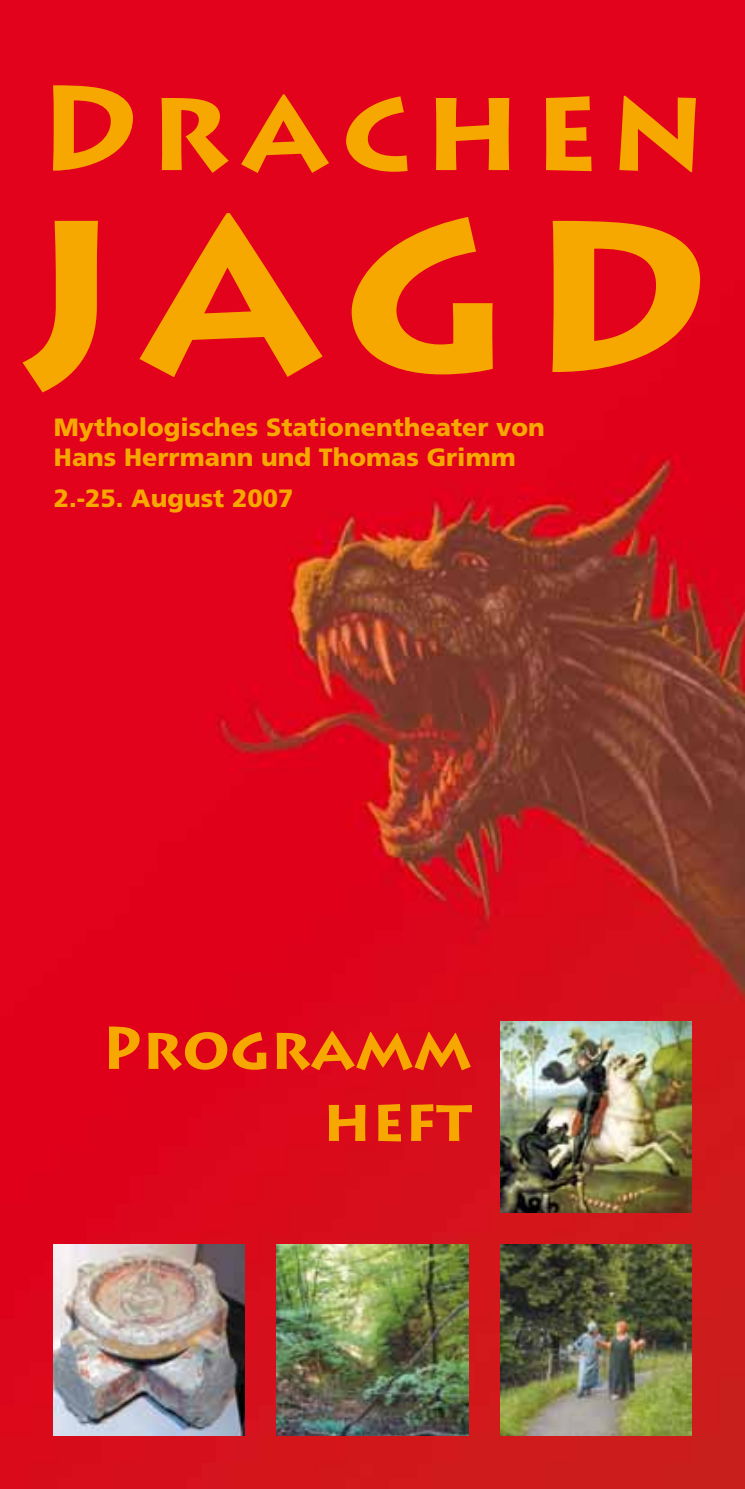
<style>
.page{position:relative;width:745px;height:1489px;background:#fff}
.page>*{position:absolute;margin:0;border:0;box-sizing:border-box;transform-origin:0 0}
.t1{font:700 250px "Lithos Pro";color:#f7a800}
.t2{font:700 120px "Lithos Pro";color:#f7a800}
.t3{font:700 60px/72px "Lithos Pro";color:#f7a800;text-align:right}
.t4{font:900 25px/30px "Frutiger LT Std";color:#f7a800}
</style>
<div class="page">
<img style="left:0;top:0;width:744px;height:1488px">
<img style="left:500px;top:1021px;width:191px;height:191px">
<img style="left:276px;top:1244px;width:192px;height:191px">
<img style="left:53px;top:1244px;width:191px;height:191px">
<img style="left:500px;top:1244px;width:191px;height:191px">
<h2 class="t2" style="left:39px;top:56px;width:667px">Drachen</h2>
<h1 class="t1" style="left:21px;top:134px;width:690px">jagd</h1>
<p class="t4" style="left:54px;top:412px;width:492px">Mythologisches Stationentheater von<br>Hans Herrmann und Thomas Grimm</p>
<p class="t4" style="left:54px;top:483px;width:241px">2.-25. August 2007</p>
<h3 class="t3" style="left:101px;top:1013px;width:372px">Programm heft</h3>
</div>
